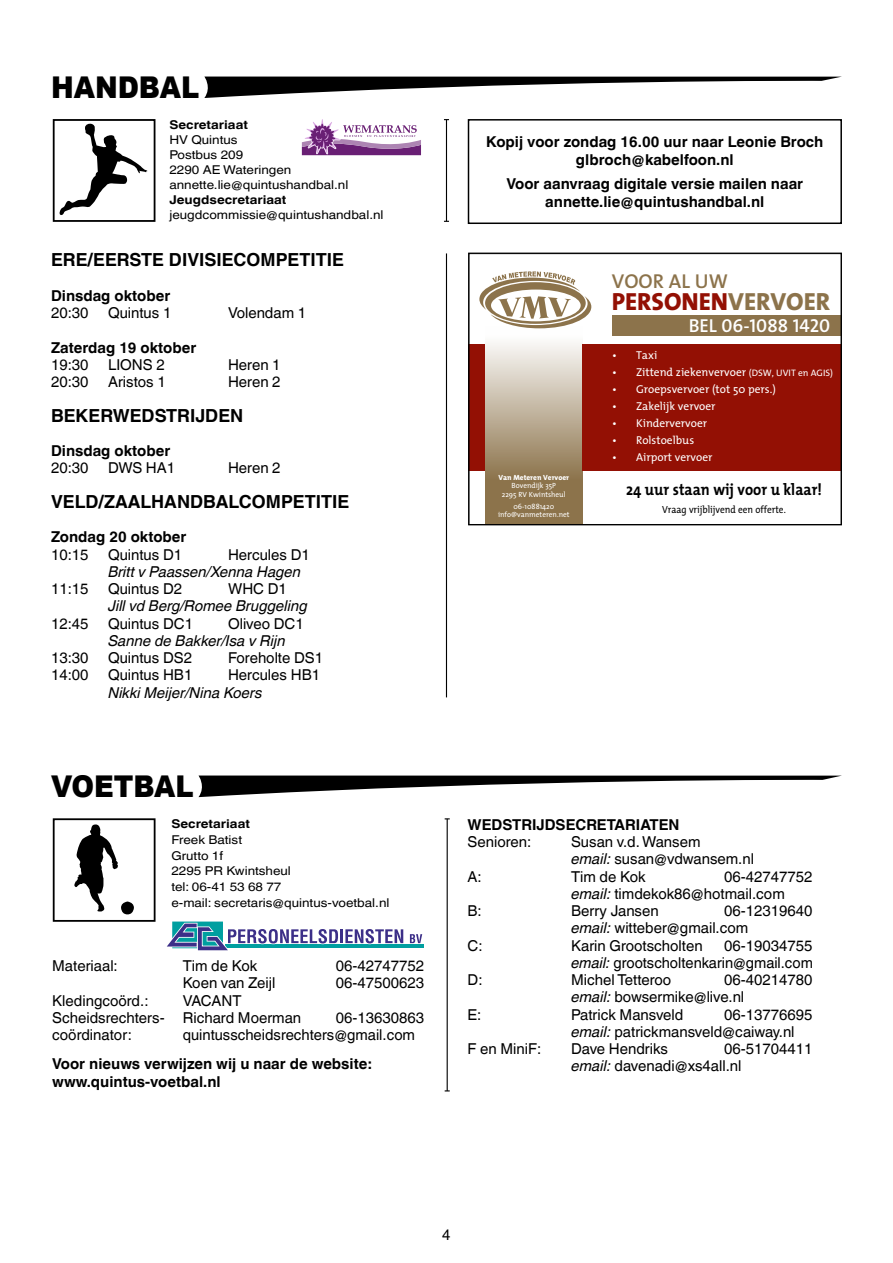
<style>
.page{position:relative;width:893px;height:1263px;background:#fff}
.page>*{position:absolute;margin:0;border:0;box-sizing:border-box;transform-origin:0 0}
.t1{font:112.8px "Sportstfb";color:#000}
.t2{font:900 30px "Arial";color:#000;scale:.91 1}
.t3{font:24.9px "The Mix Extra Bold Caps";color:#931004}
.t4{font:20.1px "The Mix Semi Bold Caps";color:#8c734b}
.t5{font:18.9px "The Mix Semi Bold Caps";color:#fff}
.t6{font:700 18px "Helvetica World";color:#000}
.t7{font:700 16.35px "The Mix";color:#000;scale:.9 1}
.t8{font:15px/17.2px "Helvetica World";color:#000}
.t9{font:700 15px/17.2px "Helvetica World";color:#000;text-align:center}
.t10{font:italic 15px "Helvetica World";color:#000}
.t11{font:12.15px/15.8px "Helvetica World";color:#000;scale:1.11 1}
.t12{font:700 12.15px "Helvetica World";color:#000;scale:1.11 1}
.t13{font:11.4px "The Mix";color:#fff}
.t14{font:10.35px "The Mix";color:#000;scale:.9 1}
.t15{font:7.5px/8.4px "The Mix";color:#fff;text-align:center}
.t16{font:800 7.5px "The Mix";color:#fff}
.s1{color:#8c734b}
.s2{font-size:9.45px}
.s3{font-style:italic}
</style>
<div class="page">
<hr style="left:446px;top:120px;width:1px;height:101px;background:#000">
<svg style="left:59px;top:123px;width:89px;height:92px"></svg>
<div style="left:53px;top:119px;width:102px;height:103px;border:2px solid #000"></div>
<div style="left:468px;top:119px;width:374px;height:105px;border:2px solid #000"></div>
<svg style="left:204px;top:76px;width:638px;height:22px"></svg>
<svg style="left:302px;top:119px;width:119px;height:36px"></svg>
<hr style="left:447px;top:819px;width:1px;height:272px;background:#000">
<svg style="left:198px;top:775px;width:644px;height:22px"></svg>
<div style="left:53px;top:818px;width:103px;height:104px;border:2px solid #000"></div>
<svg style="left:167px;top:921px;width:256px;height:30px"></svg>
<svg style="left:485px;top:328px;width:97px;height:195px;background:#baab93"></svg>
<svg style="left:479px;top:271px;width:112px;height:57px"></svg>
<div style="left:582px;top:345px;width:259px;height:126px;background:#931004"></div>
<div style="left:469px;top:345px;width:16px;height:126px;background:#931004"></div>
<div style="left:612px;top:316px;width:229px;height:20px;background:#8c734b"></div>
<div style="left:468px;top:253px;width:374px;height:272px;border:1px solid #000"></div>
<hr style="left:446px;top:253px;width:1px;height:444px;background:#000">
<h2 class="t2" style="left:51px;top:66px;width:164px">HANDBAL</h2>
<p class="t12" style="left:169px;top:117px;width:72px">Secretariaat</p>
<p class="t11" style="left:169px;top:132px;width:163px;line-height:15px">HV Quintus<br>Postbus 209<br>2290 AE Wateringen annette.lie@quintushandbal.nl</p>
<p class="t12" style="left:169px;top:192px;width:107px">Jeugdsecretariaat</p>
<p class="t11" style="left:169px;top:207px;width:194px">jeugdcommissie@quintushandbal.nl</p>
<p class="t6" style="left:51px;top:250px;width:295px">ERE/EERSTE DIVISIECOMPETITIE</p>
<p class="t9" style="left:51px;top:287px;width:121px">Dinsdag oktober</p>
<p class="t8" style="left:51px;top:304px;width:39px">20:30</p>
<p class="t8" style="left:108px;top:304px;width:65px">Quintus 1</p>
<p class="t8" style="left:228px;top:304px;width:80px">Volendam 1</p>
<p class="t9" style="left:51px;top:339px;width:147px">Zaterdag 19 oktober</p>
<p class="t8" style="left:51px;top:356px;width:39px">19:30</p>
<p class="t8" style="left:108px;top:356px;width:58px">LIONS 2</p>
<p class="t8" style="left:228px;top:356px;width:54px">Heren 1</p>
<p class="t8" style="left:51px;top:373px;width:39px">20:30</p>
<p class="t8" style="left:108px;top:373px;width:59px">Aristos 1</p>
<p class="t8" style="left:228px;top:373px;width:54px">Heren 2</p>
<p class="t6" style="left:51px;top:405px;width:194px">BEKERWEDSTRIJDEN</p>
<p class="t9" style="left:51px;top:442px;width:121px">Dinsdag oktober</p>
<p class="t8" style="left:51px;top:460px;width:39px">20:30</p>
<p class="t8" style="left:108px;top:460px;width:69px">DWS HA1</p>
<p class="t8" style="left:228px;top:460px;width:54px">Heren 2</p>
<p class="t6" style="left:51px;top:491px;width:300px">VELD/ZAALHANDBALCOMPETITIE</p>
<p class="t9" style="left:51px;top:529px;width:137px">Zondag 20 oktober</p>
<p class="t8" style="left:51px;top:546px;width:39px">10:15</p>
<p class="t8" style="left:108px;top:546px;width:76px">Quintus D1</p>
<p class="t8" style="left:228px;top:546px;width:83px">Hercules D1</p>
<p class="t10" style="left:108px;top:563px;width:194px">Britt v Paassen/Xenna Hagen</p>
<p class="t8" style="left:51px;top:580px;width:39px">11:15</p>
<p class="t8" style="left:108px;top:580px;width:76px">Quintus D2</p>
<p class="t8" style="left:228px;top:580px;width:60px">WHC D1</p>
<p class="t10" style="left:108px;top:597px;width:201px">Jill vd Berg/Romee Bruggeling</p>
<p class="t8" style="left:51px;top:615px;width:39px">12:45</p>
<p class="t8" style="left:108px;top:615px;width:86px">Quintus DC1</p>
<p class="t8" style="left:228px;top:615px;width:77px">Oliveo DC1</p>
<p class="t10" style="left:108px;top:632px;width:179px">Sanne de Bakker/Isa v Rijn</p>
<p class="t8" style="left:51px;top:649px;width:39px">13:30</p>
<p class="t8" style="left:108px;top:649px;width:86px">Quintus DS2</p>
<p class="t8" style="left:228px;top:649px;width:97px">Foreholte DS1</p>
<p class="t8" style="left:51px;top:667px;width:39px">14:00</p>
<p class="t8" style="left:108px;top:667px;width:86px">Quintus HB1</p>
<p class="t8" style="left:228px;top:667px;width:94px">Hercules HB1</p>
<p class="t10" style="left:108px;top:684px;width:156px">Nikki Meijer/Nina Koers</p>
<h2 class="t2" style="left:51px;top:764px;width:158px">VOETBAL</h2>
<h1 class="t1" style="left:74px;top:818px;width:64px">_</h1>
<p class="t12" style="left:171px;top:817px;width:72px">Secretariaat</p>
<p class="t11" style="left:171px;top:832px;width:198px">Freek Batist<br>Grutto 1f<br>2295 PR Kwintsheul<br>tel: 06-41 53 68 77<br>e-mail: secretaris@quintus-voetbal.nl</p>
<p class="t8" style="left:52px;top:957px;width:67px">Materiaal:</p>
<p class="t8" style="left:183px;top:957px;width:76px">Tim de Kok</p>
<p class="t8" style="left:336px;top:957px;width:90px">06-42747752</p>
<p class="t8" style="left:183px;top:974px;width:94px">Koen van Zeijl</p>
<p class="t8" style="left:336px;top:974px;width:90px">06-47500623</p>
<p class="t8" style="left:52px;top:992px;width:98px">Kledingcoörd.:</p>
<p class="t8" style="left:52px;top:992px;width:250px;text-indent:130px">VACANT<br>Scheidsrechters- Richard Moerman</p>
<p class="t8" style="left:336px;top:1009px;width:90px">06-13630863</p>
<p class="t8" style="left:52px;top:1026px;width:81px">coördinator:</p>
<p class="t8" style="left:183px;top:1026px;width:234px">quintusscheidsrechters@gmail.com</p>
<p class="t9" style="left:52px;top:1055px;width:321px;text-align:left">Voor nieuws verwijzen wij u naar de website: www.quintus-voetbal.nl</p>
<p class="t9" style="left:486px;top:133px;width:339px">Kopij voor zondag 16.00 uur naar Leonie Broch glbroch@kabelfoon.nl</p>
<p class="t9" style="left:507px;top:175px;width:298px">Voor aanvraag digitale versie mailen naar annette.lie@quintushandbal.nl</p>
<p class="t16" style="left:498px;top:471px;width:72px">Van Meteren Vervoer</p>
<p class="t15" style="left:502px;top:481px;width:65px">Bovendijk 35P<br>2295 RV Kwintsheul</p>
<p class="t15" style="left:498px;top:502px;width:73px">06-10881420 info@vanmeteren.net</p>
<h3 class="t4" style="left:612px;top:264px;width:118px">VOOR AL UW</h3>
<h3 class="t3" style="left:612px;top:280px;width:220px">PERSONEN<span class="s1">VERVOER</span></h3>
<p class="t5" style="left:689px;top:310px;width:143px">BEL 06-1088 1420</p>
<p class="t13" style="left:612px;top:345px;width:47px">• Taxi</p>
<p class="t13" style="left:612px;top:362px;width:222px">• Zittend ziekenvervoer <span class="s2">(DSW, UVIT en AGIS)</span></p>
<p class="t13" style="left:612px;top:379px;width:165px">• Groepsvervoer (tot 50 pers.)</p>
<p class="t13" style="left:612px;top:397px;width:105px">• Zakelijk vervoer</p>
<p class="t13" style="left:612px;top:414px;width:97px">• Kindervervoer</p>
<p class="t13" style="left:612px;top:431px;width:84px">• Rolstoelbus</p>
<p class="t13" style="left:612px;top:448px;width:102px">• Airport vervoer</p>
<p class="t7" style="left:626px;top:475px;width:219px">24 uur staan wij voor u klaar!</p>
<p class="t14" style="left:662px;top:501px;width:139px">Vraag vrijblijvend een offerte.</p>
<p class="t9" style="left:468px;top:816px;width:214px">WEDSTRIJDSECRETARIATEN</p>
<p class="t8" style="left:468px;top:833px;width:65px">Senioren:</p>
<p class="t8" style="left:571px;top:833px;width:184px">Susan v.d. Wansem<br><span class="s3">email:</span> susan@vdwansem.nl</p>
<p class="t8" style="left:468px;top:868px;width:16px">A:</p>
<p class="t8" style="left:571px;top:868px;width:76px">Tim de Kok</p>
<p class="t8" style="left:571px;top:868px;width:243px;text-indent:153px">06-42747752 <span class="s3">email:</span> timdekok86@hotmail.com</p>
<p class="t8" style="left:468px;top:902px;width:16px">B:</p>
<p class="t8" style="left:571px;top:902px;width:89px">Berry Jansen</p>
<p class="t8" style="left:571px;top:902px;width:243px;text-indent:153px">06-12319640 <span class="s3">email:</span> witteber@gmail.com</p>
<p class="t8" style="left:468px;top:937px;width:17px">C:</p>
<p class="t8" style="left:571px;top:937px;width:133px">Karin Grootscholten</p>
<p class="t8" style="left:571px;top:937px;width:243px;text-align:right">06-19034755<br><span class="s3">email:</span> grootscholtenkarin@gmail.com</p>
<p class="t8" style="left:468px;top:971px;width:16px">D:</p>
<p class="t8" style="left:571px;top:971px;width:102px">Michel Tetteroo</p>
<p class="t8" style="left:571px;top:971px;width:243px;text-indent:153px">06-40214780 <span class="s3">email:</span> bowsermike@live.nl</p>
<p class="t8" style="left:468px;top:1006px;width:15px">E:</p>
<p class="t8" style="left:571px;top:1006px;width:114px">Patrick Mansveld</p>
<p class="t8" style="left:571px;top:1006px;width:243px;text-indent:153px">06-13776695 <span class="s3">email:</span> patrickmansveld@caiway.nl</p>
<p class="t8" style="left:468px;top:1040px;width:75px">F en MiniF:</p>
<p class="t8" style="left:571px;top:1040px;width:98px">Dave Hendriks</p>
<p class="t8" style="left:571px;top:1040px;width:243px;text-indent:153px">06-51704411 <span class="s3">email:</span> davenadi@xs4all.nl</p>
<p class="t8" style="left:442px;top:1226px;width:10px">4</p>
</div>
